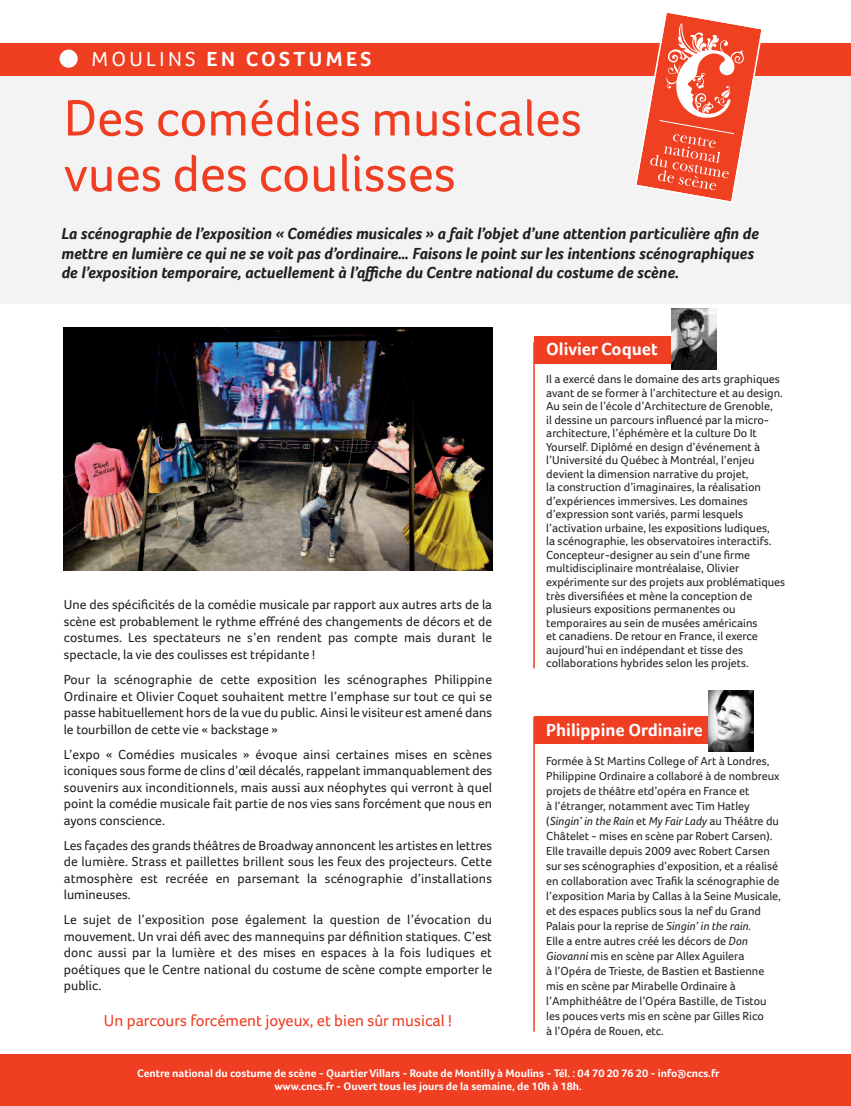
<style>
.page{position:relative;width:851px;height:1106px;background:#fff}
.page>*{position:absolute;margin:0;border:0;box-sizing:border-box;transform-origin:0 0}
.t1{font:52.5px "Foco";color:#ef3e22}
.t2{font:51px "Foco";color:#ef3e22}
.t3{font:700 21px "Foco";letter-spacing:.16em;color:#fff}
.t4{font:700 18px "Foco";color:#fff}
.t5{font:italic 700 16.5px/19.5px "Foco";color:#231f20}
.t6{font:16.5px "Foco";color:#ef3e22}
.t7{font:13.5px/16.5px "Foco";color:#231f20;text-align:justify}
.t8{font:12px/13.5px "Foco";color:#231f20}
.t9{font:700 11.25px/13.5px "Foco";color:#fff;text-align:center}
.s1{font-weight:400}
.s2{font-size:52.5px}
.s3{font-size:51px}
.s4{font-style:italic}
</style>
<div class="page">
<div style="left:534px;top:715px;width:174px;height:28px;background:#ef3e22"></div>
<div style="left:0;top:68px;width:850px;height:236px;background:#f0f0f1"></div>
<div style="left:0;top:1054px;width:850px;height:52px;background:#ef3e22"></div>
<div style="left:0;top:43px;width:850px;height:32px;background:#ef3e22"></div>
<div style="left:60px;top:50px;width:18px;height:18px;background:#fff;border-radius:50%"></div>
<svg style="left:633px;top:13px;width:131px;height:190px"></svg>
<img style="left:64px;top:327px;width:428px;height:244px">
<hr style="left:533px;top:342px;width:1px;height:326px;background:#ef3e22">
<hr style="left:533px;top:717px;width:1px;height:314px;background:#ef3e22">
<div style="left:534px;top:336px;width:137px;height:28px;background:#ef3e22"></div>
<svg style="left:753px;top:691px;width:1px;height:60px"></svg>
<img style="left:708px;top:691px;width:45px;height:60px">
<svg style="left:716px;top:309px;width:1px;height:61px"></svg>
<img style="left:671px;top:309px;width:45px;height:61px">
<h3 class="t3" style="left:91px;top:45px;width:281px"><span class="s1">MOulINS</span> EN COSTUMES</h3>
<h2 class="t2" style="left:64px;top:89px;width:519px"><span class="s2">Des co</span>médies musicales</h2>
<h1 class="t1" style="left:64px;top:143px;width:393px"><span class="s3">vues d</span>es coulisses</h1>
<p class="t5" style="left:61px;top:223px;width:699px">La scénographie de l’exposition « Comédies musicales » a fait l’objet d’une attention particulière afin de mettre en lumière ce qui ne se voit pas d’ordinaire… Faisons le point sur les intentions scénographiques de l’exposition temporaire, actuellement à l’affiche du Centre national du costume de scène.</p>
<p class="t7" style="left:64px;top:596px;width:430px">une des spécificités de la comédie musicale par rapport aux autres arts de la scène est probablement le rythme effréné des changements de décors et de costumes. les spectateurs ne s’en rendent pas compte mais durant le spectacle, la vie des coulisses est trépidante !</p>
<p class="t7" style="left:64px;top:671px;width:430px">Pour la scénographie de cette exposition les scénographes Philippine Ordinaire et Olivier Coquet souhaitent mettre l’emphase sur tout ce qui se passe habituellement hors de la vue du public. Ainsi le visiteur est amené dans le tourbillon de cette vie « backstage »</p>
<p class="t7" style="left:64px;top:745px;width:430px">l’expo « Comédies musicales » évoque ainsi certaines mises en scènes iconiques sous forme de clins d’œil décalés, rappelant immanquablement des souvenirs aux inconditionnels, mais aussi aux néophytes qui verront à quel point la comédie musicale fait partie de nos vies sans forcément que nous en ayons conscience.</p>
<p class="t7" style="left:64px;top:836px;width:430px">les façades des grands théâtres de Broadway annoncent les artistes en lettres de lumière. Strass et paillettes brillent sous les feux des projecteurs. Cette atmosphère est recréée en parsemant la scénographie d’installations lumineuses.</p>
<p class="t7" style="left:64px;top:911px;width:430px">le sujet de l’exposition pose également la question de l’évocation du mouvement. un vrai défi avec des mannequins par définition statiques. C’est donc aussi par la lumière et des mises en espaces à la fois ludiques et poétiques que le Centre national du costume de scène compte emporter le public.</p>
<h3 class="t6" style="left:104px;top:1011px;width:349px">un parcours forcément joyeux, et bien sûr musical !</h3>
<h3 class="t4" style="left:546px;top:337px;width:113px">Olivier Coquet</h3>
<p class="t8" style="left:546px;top:372px;width:240px">Il a exercé dans le domaine des arts graphiques avant de se former à l’architecture et au design.<br>Au sein de l’école d’Architecture de Grenoble,<br>il dessine un parcours influencé par la micro&shy;architecture, l’éphémère et la culture Do It Yourself. Diplômé en design d’événement à l’université du Québec à Montréal, l’enjeu devient la dimension narrative du projet,<br>la construction d’imaginaires, la réalisation d’expériences immersives. les domaines d’expression sont variés, parmi lesquels l’activation urbaine, les expositions ludiques,<br>la scénographie, les observatoires interactifs.<br>Concepteur-designer au sein d’une firme multidisciplinaire montréalaise, Olivier expérimente sur des projets aux problématiques très diversifiées et mène la conception de plusieurs expositions permanentes ou temporaires au sein de musées américains<br>et canadiens. De retour en France, il exerce aujourd’hui en indépendant et tisse des collaborations hybrides selon les projets.</p>
<h3 class="t4" style="left:546px;top:718px;width:158px">Philippine Ordinaire</h3>
<p class="t8" style="left:546px;top:753px;width:236px;line-height:15px">Formée à St Martins College of Art à londres, Philippine Ordinaire a collaboré à de nombreux projets de théâtre etd’opéra en France et<br>à l’étranger, notamment avec Tim Hatley (<span class="s4">Singin’ in the Rain</span> et <span class="s4">My Fair Lady</span> au Théâtre du Châtelet - mises en scène par Robert Carsen).<br>Elle travaille depuis 2009 avec Robert Carsen sur ses scénographies d’exposition, et a réalisé en collaboration avec Trafik la scénographie de l’exposition Maria by Callas à la Seine Musicale, et des espaces publics sous la nef du Grand Palais pour la reprise de <span class="s4">Singin’ in the rain.<br></span>Elle a entre autres créé les décors de <span class="s4">Don Giovanni</span> mis en scène par Allex Aguilera<br>à l’Opéra de Trieste, de Bastien et Bastienne mis en scène par Mirabelle Ordinaire à l’Amphithéâtre de l’Opéra Bastille, de Tistou les pouces verts mis en scène par Gilles Rico<br>à l’Opéra de Rouen, etc.</p>
<p class="t9" style="left:137px;top:1066px;width:583px">Centre national du costume de scène - QuartierVillars - Route de Montilly à Moulins - Tél. : 04 70 20 76 20 - info@cncs.fr www.cncs.fr - Ouvert tous les jours de la semaine, de 10h à 18h.</p>
</div>
